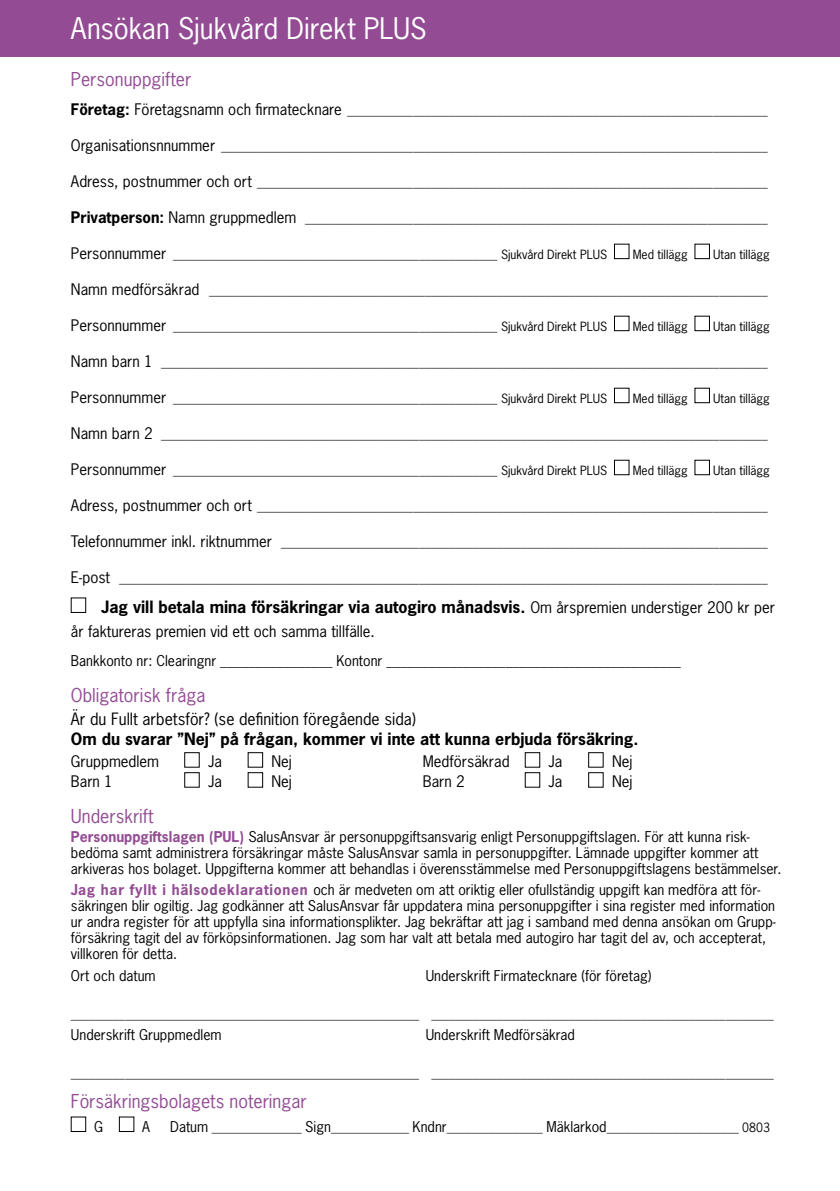
<style>
.page{position:relative;width:840px;height:1191px;background:#fff}
.page>*{position:absolute;margin:0;border:0;box-sizing:border-box;transform-origin:0 0}
.t1{font:28px "News Gothic Std";color:#fff}
.t2{font:18px "News Gothic Std";color:#934c94}
.t3{font:700 16px "News Gothic Std";color:#000}
.t4{font:16px "News Gothic Std";color:#000}
.t5{font:15px "News Gothic Std";color:#000}
.t6{font:14px/16px "News Gothic Std";color:#000}
.t7{font:12px "News Gothic Std";color:#000}
.s1{font-weight:700;font-size:15px}
.s2{font-size:15px}
.s3{font-weight:400;font-size:15px}
.s4{font-weight:700;color:#934c94}
.s5{font-size:14px}
</style>
<div class="page">
<div style="left:0;top:0;width:839px;height:57px;background:#934c94"></div>
<div style="left:614px;top:244px;width:15px;height:15px;border:1px solid #000"></div>
<div style="left:614px;top:316px;width:15px;height:15px;border:1px solid #000"></div>
<div style="left:614px;top:388px;width:15px;height:15px;border:1px solid #000"></div>
<div style="left:614px;top:460px;width:15px;height:15px;border:1px solid #000"></div>
<div style="left:184px;top:752px;width:15px;height:15px;border:1px solid #000"></div>
<div style="left:248px;top:752px;width:15px;height:15px;border:1px solid #000"></div>
<div style="left:524px;top:752px;width:15px;height:15px;border:1px solid #000"></div>
<div style="left:588px;top:752px;width:15px;height:15px;border:1px solid #000"></div>
<div style="left:184px;top:772px;width:15px;height:15px;border:1px solid #000"></div>
<div style="left:248px;top:772px;width:15px;height:15px;border:1px solid #000"></div>
<div style="left:524px;top:772px;width:15px;height:15px;border:1px solid #000"></div>
<div style="left:588px;top:772px;width:15px;height:15px;border:1px solid #000"></div>
<h1 class="t1" style="left:71px;top:10px;width:357px">Ansökan Sjukvård Direkt PLUS</h1>
<h2 class="t2" style="left:71px;top:67px;width:122px">Personuppgifter</h2>
<p class="t7" style="left:71px;top:103px;width:698px"><span class="s1">Företag:</span> <span class="s2">Företagsnamn och firmatecknare</span> ______________________________________________________________________</p>
<p class="t7" style="left:71px;top:139px;width:698px"><span class="s2">Organisationsnnummer</span> ___________________________________________________________________________________________</p>
<p class="t7" style="left:71px;top:175px;width:698px"><span class="s2">Adress, postnummer och ort</span> _____________________________________________________________________________________</p>
<p class="t7" style="left:71px;top:211px;width:698px"><span class="s1">Privatperson:</span> <span class="s2">Namn gruppmedlem</span> _____________________________________________________________________________</p>
<p class="t7" style="left:71px;top:247px;width:537px"><span class="s2">Personnummer</span> ______________________________________________________ Sjukvård Direkt PLUS</p>
<p class="t7" style="left:632px;top:247px;width:56px">Med tillägg</p>
<p class="t7" style="left:712px;top:247px;width:58px">Utan tillägg</p>
<p class="t7" style="left:71px;top:283px;width:697px"><span class="s2">Namn medförsäkrad</span> _____________________________________________________________________________________________</p>
<p class="t7" style="left:71px;top:319px;width:537px"><span class="s2">Personnummer</span> ______________________________________________________ Sjukvård Direkt PLUS</p>
<p class="t7" style="left:632px;top:319px;width:56px">Med tillägg</p>
<p class="t7" style="left:712px;top:319px;width:58px">Utan tillägg</p>
<p class="t7" style="left:71px;top:355px;width:697px"><span class="s2">Namn barn 1</span> _____________________________________________________________________________________________________</p>
<p class="t7" style="left:71px;top:391px;width:537px"><span class="s2">Personnummer</span> ______________________________________________________ Sjukvård Direkt PLUS</p>
<p class="t7" style="left:632px;top:391px;width:56px">Med tillägg</p>
<p class="t7" style="left:712px;top:391px;width:58px">Utan tillägg</p>
<p class="t7" style="left:71px;top:427px;width:697px"><span class="s2">Namn barn 2</span> _____________________________________________________________________________________________________</p>
<p class="t7" style="left:71px;top:463px;width:537px"><span class="s2">Personnummer</span> ______________________________________________________ Sjukvård Direkt PLUS</p>
<p class="t7" style="left:632px;top:463px;width:56px">Med tillägg</p>
<p class="t7" style="left:712px;top:463px;width:58px">Utan tillägg</p>
<p class="t7" style="left:71px;top:499px;width:698px"><span class="s2">Adress, postnummer och ort</span> _____________________________________________________________________________________</p>
<p class="t7" style="left:71px;top:535px;width:697px"><span class="s2">Telefonnummer inkl. riktnummer</span> _________________________________________________________________________________</p>
<p class="t7" style="left:71px;top:571px;width:698px"><span class="s2">E-post</span> ____________________________________________________________________________________________________________</p>
<h3 class="t3" style="left:101px;top:596px;width:675px">Jag vill betala mina försäkringar via autogiro månadsvis. <span class="s3">Om årspremien understiger 200 kr per</span></h3>
<p class="t5" style="left:71px;top:621px;width:305px">år faktureras premien vid ett och samma tillfälle.</p>
<p class="t6" style="left:71px;top:653px;width:611px">Bankkonto nr: Clearingnr ________________ Kontonr __________________________________________</p>
<h2 class="t2" style="left:71px;top:683px;width:136px">Obligatorisk fråga</h2>
<h3 class="t4" style="left:71px;top:708px;width:346px">Är du Fullt arbetsför? (se definition föregående sida)</h3>
<h3 class="t3" style="left:71px;top:728px;width:568px">Om du svarar ”Nej” på frågan, kommer vi inte att kunna erbjuda försäkring.</h3>
<p class="t5" style="left:71px;top:752px;width:90px">Gruppmedlem</p>
<p class="t5" style="left:208px;top:752px;width:15px">Ja</p>
<p class="t5" style="left:271px;top:752px;width:22px">Nej</p>
<p class="t5" style="left:422px;top:752px;width:88px">Medförsäkrad</p>
<p class="t5" style="left:548px;top:752px;width:15px">Ja</p>
<p class="t5" style="left:611px;top:752px;width:22px">Nej</p>
<p class="t5" style="left:71px;top:772px;width:43px">Barn 1</p>
<p class="t5" style="left:208px;top:772px;width:15px">Ja</p>
<p class="t5" style="left:271px;top:772px;width:22px">Nej</p>
<p class="t5" style="left:422px;top:772px;width:43px">Barn 2</p>
<p class="t5" style="left:548px;top:772px;width:15px">Ja</p>
<p class="t5" style="left:611px;top:772px;width:22px">Nej</p>
<h2 class="t2" style="left:71px;top:804px;width:84px">Underskrift</h2>
<p class="t6" style="left:71px;top:828px;width:711px"><span class="s4">Personuppgiftslagen (PUL)</span> SalusAnsvar är personuppgiftsansvarig enligt Personuppgiftslagen. För att kunna risk&shy;bedöma samt administrera försäkringar måste SalusAnsvar samla in personuppgifter. Lämnade uppgifter kommer att arkiveras hos bolaget. Uppgifterna kommer att behandlas i överensstämmelse med Personuppgiftslagens bestämmelser.</p>
<p class="t6" style="left:71px;top:882px;width:705px"><span class="s4">Jag har fyllt i hälsodeklarationen</span> och är medveten om att oriktig eller ofullständig uppgift kan medföra att för&shy;säkringen blir ogiltig. Jag godkänner att SalusAnsvar får uppdatera mina personuppgifter i sina register med information ur andra register för att uppfylla sina informationsplikter. Jag bekräftar att jag i samband med denna ansökan om Grupp&shy;försäkring tagit del av förköpsinformationen. Jag som har valt att betala med autogiro har tagit del av, och accepterat, villkoren för detta.</p>
<p class="t6" style="left:71px;top:967px;width:86px">Ort och datum</p>
<p class="t6" style="left:425px;top:967px;width:227px">Underskrift Firmatecknare (för företag)</p>
<p class="t7" style="left:71px;top:1006px;width:703px">__________________________________________________________ _________________________________________________________</p>
<p class="t6" style="left:71px;top:1027px;width:152px">Underskrift Gruppmedlem</p>
<p class="t6" style="left:425px;top:1027px;width:151px">Underskrift Medförsäkrad</p>
<p class="t7" style="left:71px;top:1065px;width:703px">__________________________________________________________ _________________________________________________________</p>
<h2 class="t2" style="left:71px;top:1089px;width:237px">Försäkringsbolagets noteringar</h2>
<p class="t6" style="left:94px;top:1118px;width:10px">G</p>
<p class="t6" style="left:142px;top:1118px;width:9px">A</p>
<p class="t7" style="left:170px;top:1119px;width:601px"><span class="s5">Datum</span> _______________ <span class="s5">Sign</span>_____________ <span class="s5">Kndnr</span>________________ <span class="s5">Mäklarkod</span>______________________ 0803</p>
</div>
